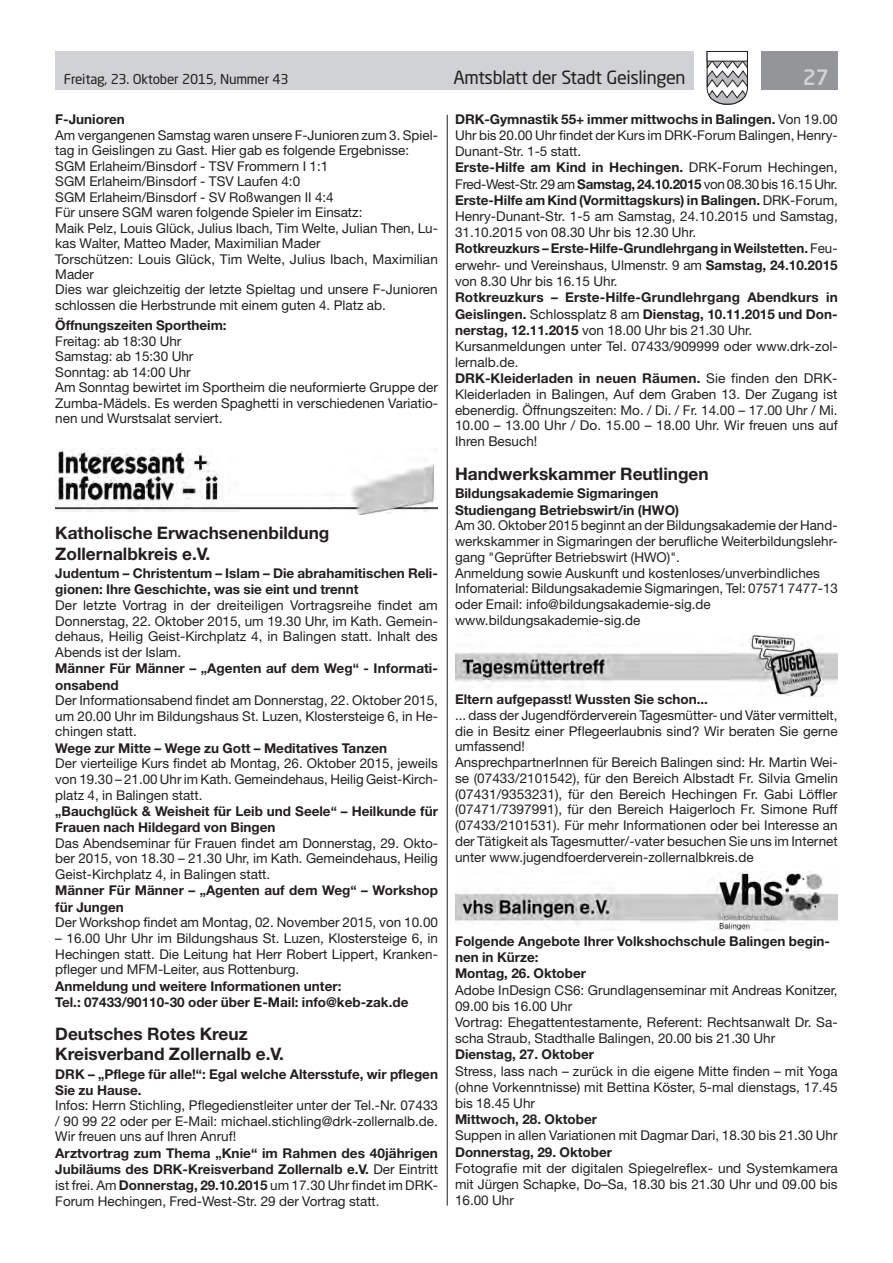
<style>
.page{position:relative;width:893px;height:1263px;background:#fff}
.page>*{position:absolute;margin:0;border:0;box-sizing:border-box;transform-origin:0 0}
.t1{font:500 21px "Neo Sans Std";color:#d1d2d4}
.t2{font:18px "Neo Sans Std";letter-spacing:-.02em;color:#231f20}
.t3{font:700 17.25px/20.4px "Helvetica Neue LT Std";color:#231f20}
.t4{font:13.5px/16px "Helvetica Neue LT Std";color:#231f20;text-align:justify}
.t5{font:700 13.5px/16.4px "Helvetica Neue LT Std";color:#231f20}
.t6{font:13.5px "Neo Sans Std";letter-spacing:-.015em;color:#231f20}
.s1{font-weight:700}
.s2{font-weight:400}
</style>
<div class="page">
<div style="left:55px;top:51px;width:639px;height:38px;background:#d1d2d4"></div>
<div style="left:761px;top:51px;width:77px;height:38px;background:#939598"></div>
<svg style="left:706px;top:51px;width:42px;height:54px"></svg>
<div style="left:707px;top:51px;width:41px;height:10px;background:#fff;border:1px solid #231f20"></div>
<hr style="left:447px;top:115px;width:1px;height:1090px;background:#231f20">
<img style="left:55px;top:450px;width:383px;height:64px">
<img style="left:455px;top:635px;width:383px;height:62px">
<img style="left:455px;top:871px;width:383px;height:59px">
<p class="t6" style="left:64px;top:71px;width:226px">Freitag, 23. Oktober 2015, Nummer 43</p>
<h2 class="t2" style="left:453px;top:66px;width:234px">Amtsblatt der Stadt Geislingen</h2>
<h1 class="t1" style="left:803px;top:64px;width:28px">27</h1>
<p class="t5" style="left:55px;top:111px;width:71px">F-Junioren</p>
<p class="t4" style="left:55px;top:127px;width:384px;line-height:15.5px;text-align:left">Am vergangenen Samstag waren unsere F-Junioren zum 3. Spiel&shy;tag in Geislingen zu Gast. Hier gab es folgende Ergebnisse:<br>SGM Erlaheim/Binsdorf - TSV Frommern I 1:1<br>SGM Erlaheim/Binsdorf - TSV Laufen 4:0<br>SGM Erlaheim/Binsdorf - SV Roßwangen II 4:4<br>Für unsere SGM waren folgende Spieler im Einsatz:<br>Maik Pelz, Louis Glück, Julius Ibach, Tim Welte, Julian Then, Lu&shy;kas Walter, Matteo Mader, Maximilian Mader<br>Torschützen: Louis Glück, Tim Welte, Julius Ibach, Maximilian Mader<br>Dies war gleichzeitig der letzte Spieltag und unsere F-Junioren schlossen die Herbstrunde mit einem guten 4. Platz ab.</p>
<p class="t5" style="left:55px;top:317px;width:173px">Öffnungszeiten Sportheim:</p>
<p class="t4" style="left:55px;top:333px;width:384px;line-height:15.5px;text-align:left">Freitag: ab 18:30 Uhr<br>Samstag: ab 15:30 Uhr<br>Sonntag: ab 14:00 Uhr<br>Am Sonntag bewirtet im Sportheim die neuformierte Gruppe der Zumba-Mädels. Es werden Spaghetti in verschiedenen Variatio&shy;nen und Wurstsalat serviert.</p>
<p class="t4" style="left:455px;top:111px;width:384px;text-align:left"><span class="s1">DRK-Gymnastik 55+ immer mittwochs in Balingen.</span> Von 19.00<br>Uhr bis 20.00 Uhr findet der Kurs im DRK-Forum Balingen, Henry-Dunant-Str. 1-5 statt.<br><span class="s1">Erste-Hilfe am Kind in Hechingen.</span> DRK-Forum Hechingen, Fred-West-Str. 29 am <span class="s1">Samstag, 24.10.2015</span> von 08.30 bis 16.15 Uhr.<br><span class="s1">Erste-Hilfe am Kind (Vormittagskurs) in Balingen.</span> DRK-Forum, Henry-Dunant-Str. 1-5 am Samstag, 24.10.2015 und Samstag, 31.10.2015 von 08.30 Uhr bis 12.30 Uhr.<br><span class="s1">Rotkreuzkurs – Erste-Hilfe-Grundlehrgang in Weilstetten.</span> Feu&shy;erwehr- und Vereinshaus, Ulmenstr. 9 am <span class="s1">Samstag, 24.10.2015 </span>von 8.30 Uhr bis 16.15 Uhr.</p>
<p class="t4" style="left:455px;top:289px;width:384px;text-align:left"><span class="s1">Rotkreuzkurs – Erste-Hilfe-Grundlehrgang Abendkurs in Geislingen.</span> Schlossplatz 8 am <span class="s1">Dienstag, 10.11.2015 und Don&shy;nerstag, 12.11.2015</span> von 18.00 Uhr bis 21.30 Uhr.<br>Kursanmeldungen unter Tel. 07433/909999 oder www.drk-zol&shy;lernalb.de.<br><span class="s1">DRK-Kleiderladen in neuen Räumen.</span> Sie finden den DRK-Kleiderladen in Balingen, Auf dem Graben 13. Der Zugang ist ebenerdig. Öffnungszeiten: Mo. / Di. / Fr. 14.00 – 17.00 Uhr / Mi.<br>10.00 – 13.00 Uhr / Do. 15.00 – 18.00 Uhr. Wir freuen uns auf Ihren Besuch!</p>
<p class="t3" style="left:455px;top:463px;width:255px">Handwerkskammer Reutlingen</p>
<p class="t5" style="left:455px;top:485px;width:226px">Bildungsakademie Sigmaringen<br>Studiengang Betriebswirt/in (HWO)</p>
<p class="t4" style="left:455px;top:518px;width:384px;text-align:left">Am 30. Oktober 2015 beginnt an der Bildungsakademie der Hand&shy;werkskammer in Sigmaringen der berufliche Weiterbildungslehr&shy;gang "Geprüfter Betriebswirt (HWO)".<br>Anmeldung sowie Auskunft und kostenloses/unverbindliches Infomaterial: Bildungsakademie Sigmaringen, Tel: 07571 7477-13 oder Email: info@bildungsakademie-sig.de www.bildungsakademie-sig.de</p>
<p class="t3" style="left:55px;top:522px;width:276px">Katholische Erwachsenenbildung<br>Zollernalbkreis e.V.</p>
<p class="t5" style="left:55px;top:565px;width:384px">Judentum – Christentum – Islam – Die abrahamitischen Reli&shy;gionen: Ihre Geschichte, was sie eint und trennt</p>
<p class="t4" style="left:55px;top:597px;width:384px;line-height:15.6px">Der letzte Vortrag in der dreiteiligen Vortragsreihe findet am Donnerstag, 22. Oktober 2015, um 19.30 Uhr, im Kath. Gemein&shy;dehaus, Heilig Geist-Kirchplatz 4, in Balingen statt. Inhalt des Abends ist der Islam.</p>
<p class="t5" style="left:55px;top:660px;width:384px">Männer Für Männer – „Agenten auf dem Weg“ - Informati&shy;onsabend</p>
<p class="t4" style="left:55px;top:692px;width:384px;line-height:15.6px">Der Informationsabend findet am Donnerstag, 22. Oktober 2015, um 20.00 Uhr im Bildungshaus St. Luzen, Klostersteige 6, in He&shy;chingen statt.</p>
<p class="t5" style="left:55px;top:739px;width:333px">Wege zur Mitte – Wege zu Gott – Meditatives Tanzen</p>
<p class="t4" style="left:55px;top:756px;width:384px;line-height:15.6px">Der vierteilige Kurs findet ab Montag, 26. Oktober 2015, jeweils von 19.30 – 21.00 Uhr im Kath. Gemeindehaus, Heilig Geist-Kirch&shy;platz 4, in Balingen statt.</p>
<p class="t5" style="left:55px;top:803px;width:384px">„Bauchglück &amp; Weisheit für Leib und Seele“ – Heilkunde für<br>Frauen nach Hildegard von Bingen</p>
<p class="t4" style="left:55px;top:835px;width:384px;line-height:15.6px">Das Abendseminar für Frauen findet am Donnerstag, 29. Okto&shy;ber 2015, von 18.30 – 21.30 Uhr, im Kath. Gemeindehaus, Heilig Geist-Kirchplatz 4, in Balingen statt.</p>
<p class="t5" style="left:55px;top:882px;width:384px">Männer Für Männer – „Agenten auf dem Weg“ – Workshop für Jungen</p>
<p class="t4" style="left:55px;top:914px;width:384px">Der Workshop findet am Montag, 02. November 2015, von 10.00</p>
<p class="t4" style="left:55px;top:930px;width:384px;line-height:15.6px">– 16.00 Uhr Uhr im Bildungshaus St. Luzen, Klostersteige 6, in Hechingen statt. Die Leitung hat Herr Robert Lippert, Kranken&shy;pfleger und MFM-Leiter, aus Rottenburg.</p>
<p class="t5" style="left:55px;top:977px;width:355px">Anmeldung und weitere Informationen unter:<br>Tel.: 07433/90110-30 oder über E-Mail: info@keb-zak.de</p>
<p class="t3" style="left:55px;top:1023px;width:230px">Deutsches Rotes Kreuz<br>Kreisverband Zollernalb e.V.</p>
<p class="t5" style="left:55px;top:1065px;width:384px">DRK – „Pflege für alle!“: Egal welche Altersstufe, wir pflegen<br>Sie zu Hause.</p>
<p class="t4" style="left:55px;top:1098px;width:384px;line-height:15.5px">Infos: Herrn Stichling, Pflegedienstleiter unter der Tel.-Nr. 07433 / 90 99 22 oder per E-Mail: michael.stichling@drk-zollernalb.de.<br>Wir freuen uns auf Ihren Anruf!</p>
<p class="t5" style="left:55px;top:1144px;width:384px;text-align:justify">Arztvortrag zum Thema „Knie“ im Rahmen des 40jährigen Jubiläums des DRK-Kreisverband Zollernalb e.V. <span class="s2">Der Eintritt ist frei. Am</span> Donnerstag, 29.10.2015 <span class="s2">um 17.30 Uhr findet im DRK-Forum Hechingen, Fred-West-Str. 29 der Vortrag statt.</span></p>
<p class="t5" style="left:455px;top:691px;width:255px">Eltern aufgepasst! Wussten Sie schon...</p>
<p class="t4" style="left:455px;top:707px;width:384px;text-align:left">... dass der Jugendförderverein Tagesmütter- und Väter vermittelt, die in Besitz einer Pflegeerlaubnis sind? Wir beraten Sie gerne umfassend!<br>AnsprechpartnerInnen für Bereich Balingen sind: Hr. Martin Wei&shy;se (07433/2101542), für den Bereich Albstadt Fr. Silvia Gmelin (07431/9353231), für den Bereich Hechingen Fr. Gabi Löffler (07471/7397991), für den Bereich Haigerloch Fr. Simone Ruff (07433/2101531). Für mehr Informationen oder bei Interesse an der Tätigkeit als Tagesmutter/-vater besuchen Sie uns im Internet unter www.jugendfoerderverein-zollernalbkreis.de</p>
<p class="t5" style="left:455px;top:933px;width:377px">Folgende Angebote Ihrer Volkshochschule Balingen begin&shy;nen in Kürze:<br>Montag, 26. Oktober</p>
<p class="t4" style="left:455px;top:981px;width:384px;text-align:left">Adobe InDesign CS6: Grundlagenseminar mit Andreas Konitzer, 09.00 bis 16.00 Uhr<br>Vortrag: Ehegattentestamente, Referent: Rechtsanwalt Dr. Sa&shy;scha Straub, Stadthalle Balingen, 20.00 bis 21.30 Uhr</p>
<p class="t5" style="left:455px;top:1046px;width:141px">Dienstag, 27. Oktober</p>
<p class="t4" style="left:455px;top:1062px;width:384px">Stress, lass nach – zurück in die eigene Mitte finden – mit Yoga (ohne Vorkenntnisse) mit Bettina Köster, 5-mal dienstags, 17.45 bis 18.45 Uhr</p>
<p class="t5" style="left:455px;top:1111px;width:143px">Mittwoch, 28. Oktober</p>
<p class="t4" style="left:455px;top:1127px;width:384px">Suppen in allen Variationen mit Dagmar Dari, 18.30 bis 21.30 Uhr</p>
<p class="t5" style="left:455px;top:1144px;width:159px">Donnerstag, 29. Oktober</p>
<p class="t4" style="left:455px;top:1160px;width:384px">Fotografie mit der digitalen Spiegelreflex- und Systemkamera mit Jürgen Schapke, Do–Sa, 18.30 bis 21.30 Uhr und 09.00 bis 16.00 Uhr</p>
</div>
